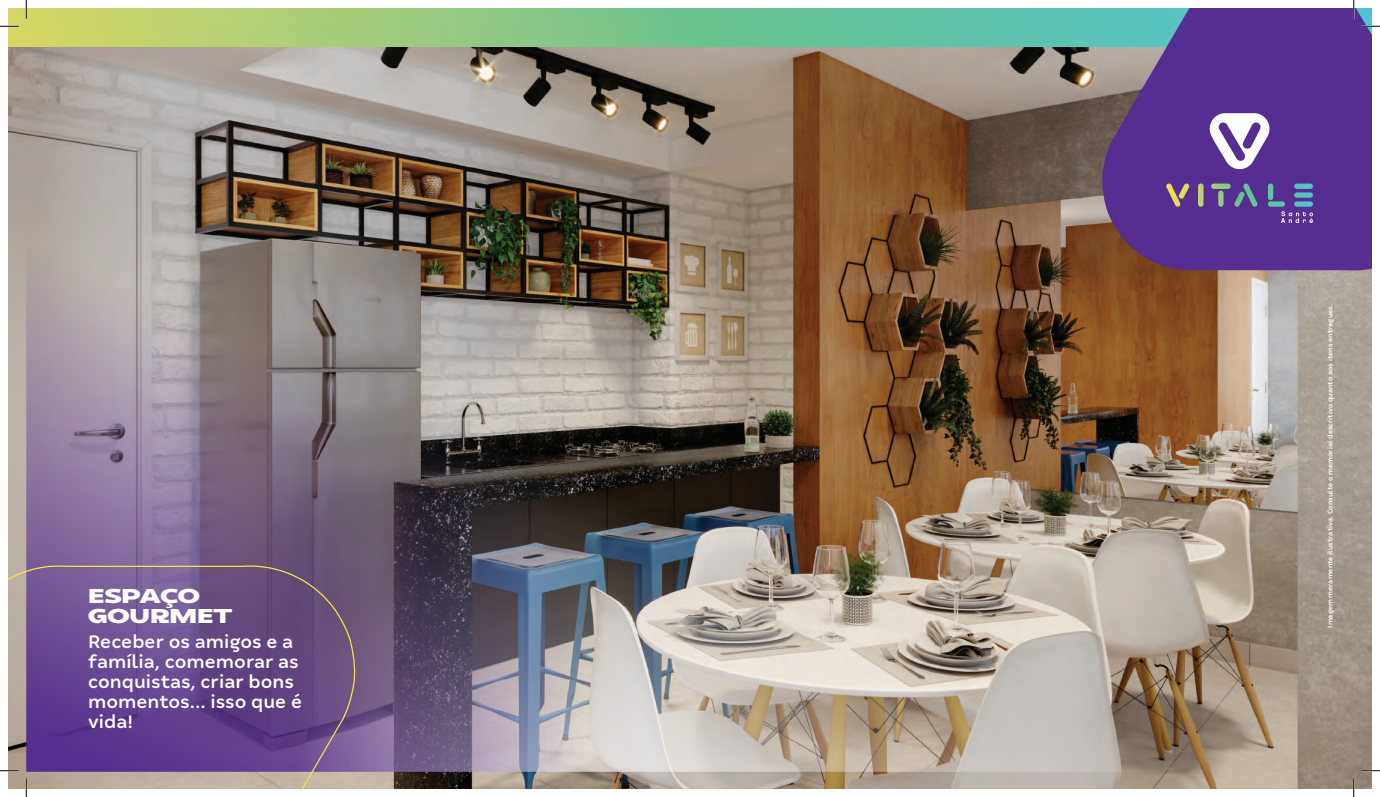
<style>
.page{position:relative;width:1380px;height:797px;background:#fff}
.page>*{position:absolute;margin:0;border:0;box-sizing:border-box;transform-origin:0 0}
.t1{font:500 20px/20px "Tenda";color:#fff}
.t2{font:20px/20px "DX Rigraf Black Extra Expanded";color:#fff}
.t3{font:500 7.5px "Tenda";color:#fff}
</style>
<div class="page">
<svg style="left:9px;top:9px;width:1092px;height:39px;background:#8cc988"></svg>
<img style="left:9px;top:48px;width:1361px;height:740px">
<img style="left:26px;top:25px;width:1327px;height:746px">
<svg style="left:9px;top:564px;width:346px;height:224px;background:#71558d"></svg>
<svg style="left:1101px;top:9px;width:270px;height:261px;background:#5b3b8f"></svg>
<svg style="left:1280px;top:211px;width:32px;height:12px"></svg>
<div style="left:1197px;top:183px;width:6px;height:24px;background:#bdd171;border-radius:3px"></div>
<svg style="left:1217px;top:191px;width:6px;height:16px"></svg>
<svg style="left:1210px;top:183px;width:20px;height:6px"></svg>
<svg style="left:1233px;top:183px;width:24px;height:24px"></svg>
<svg style="left:1165px;top:183px;width:24px;height:24px"></svg>
<svg style="left:1293px;top:183px;width:19px;height:6px"></svg>
<div style="left:1293px;top:201px;width:19px;height:6px;background:#56c4c3;border-radius:3px"></div>
<div style="left:1293px;top:192px;width:19px;height:6px;background:#56c4c3;border-radius:3px"></div>
<svg style="left:1267px;top:183px;width:5px;height:17px"></svg>
<div style="left:1267px;top:201px;width:17px;height:6px;background:#5fc3ac;border-radius:3px"></div>
<svg style="left:1209px;top:113px;width:60px;height:56px"></svg>
<svg style="left:0;top:25px;width:19px;height:2px"></svg>
<svg style="left:1360px;top:25px;width:19px;height:2px"></svg>
<svg style="left:0;top:770px;width:19px;height:1px"></svg>
<svg style="left:1360px;top:770px;width:19px;height:1px"></svg>
<svg style="left:25px;top:0;width:2px;height:19px"></svg>
<svg style="left:25px;top:778px;width:2px;height:19px"></svg>
<svg style="left:1352px;top:0;width:2px;height:19px"></svg>
<svg style="left:1352px;top:778px;width:2px;height:19px"></svg>
<p class="t2" style="left:88px;top:586px;width:146px">ESPAÇO<br>GOURMET</p>
<p class="t1" style="left:88px;top:631px;width:215px">Receber os amigos e a família, comemorar as conquistas, criar bons momentos... isso que é vida!</p>
<p class="t3" style="left:1325px;top:627px;width:325px;rotate:-90deg">Imagem meramente ilustrativa. Consulte o memorial descritivo quanto aos itens entregues.</p>
</div>
